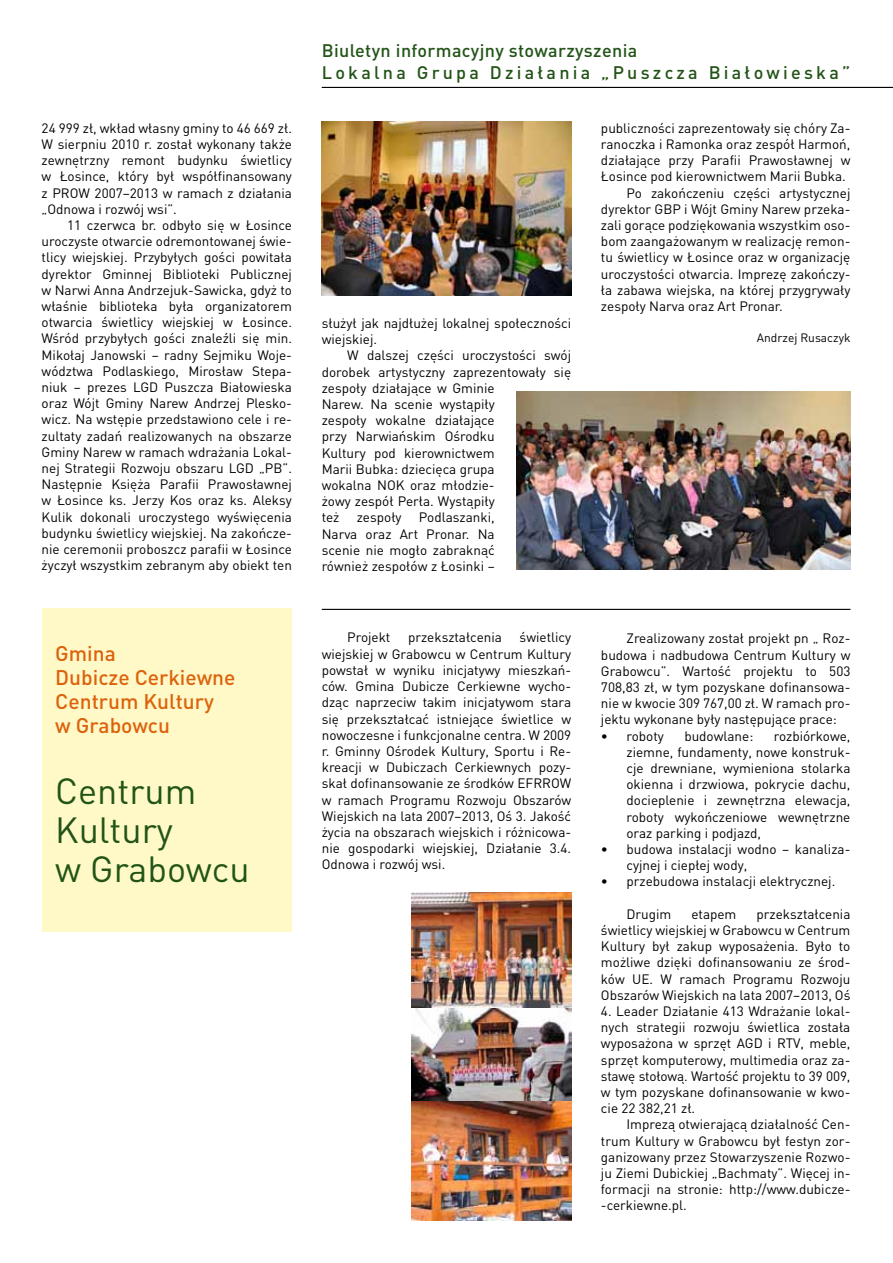
<style>
.page{position:relative;width:893px;height:1263px;background:#fff}
.page>*{position:absolute;margin:0;border:0;box-sizing:border-box;transform-origin:0 0}
.t1{font:36px/39px "DINCE";color:#225417}
.t2{font:500 21px/24px "DINCE";color:#dc630e}
.t3{font:500 18px/21.6px "DINCE";letter-spacing:.18em;color:#225417}
.t4{font:13.5px/16.2px "DINCE";color:#000;text-align:justify}
.t5{font:12px "DINCE";color:#000}
</style>
<div class="page">
<hr style="left:322px;top:87px;width:571px;height:1px;background:#000">
<div style="left:43px;top:608px;width:249px;height:323px;background:#fff9c7"></div>
<hr style="left:322px;top:609px;width:528px;height:1px;background:#000">
<img style="left:322px;top:122px;width:249px;height:174px">
<img style="left:411px;top:892px;width:160px;height:328px">
<img style="left:516px;top:391px;width:334px;height:179px">
<p class="t4" style="left:42px;top:119px;width:252px">24 999 zł, wkład własny gminy to 46 669 zł.<br>W sierpniu 2010 r. został wykonany także zewnętrzny remont budynku świetlicy w Łosince, który był współfinansowany z PROW 2007–2013 w ramach z działania „Odnowa i rozwój wsi”.</p>
<p class="t4" style="left:42px;top:217px;width:252px;text-indent:26px">11 czerwca br. odbyło się w Łosince uroczyste otwarcie odremontowanej świe&shy;tlicy wiejskiej. Przybyłych gości powitała dyrektor Gminnej Biblioteki Publicznej w Narwi Anna Andrzejuk-Sawicka, gdyż to właśnie biblioteka była organizatorem otwarcia świetlicy wiejskiej w Łosince.<br>Wśród przybyłych gości znaleźli się min.<br>Mikołaj Janowski – radny Sejmiku Woje&shy;wództwa Podlaskiego, Mirosław Stepa&shy;niuk – prezes LGD Puszcza Białowieska oraz Wójt Gminy Narew Andrzej Plesko&shy;wicz. Na wstępie przedstawiono cele i re&shy;zultaty zadań realizowanych na obszarze Gminy Narew w ramach wdrażania Lokal&shy;nej Strategii Rozwoju obszaru LGD „PB”.<br>Następnie Księża Parafii Prawosławnej w Łosince ks. Jerzy Kos oraz ks. Aleksy Kulik dokonali uroczystego wyświęcenia budynku świetlicy wiejskiej. Na zakończe&shy;nie ceremonii proboszcz parafii w Łosince życzył wszystkim zebranym aby obiekt ten</p>
<h2 class="t2" style="left:55px;top:640px;width:182px">Gmina<br>Dubicze Cerkiewne<br>Centrum Kultury<br>w Grabowcu</h2>
<h1 class="t1" style="left:55px;top:771px;width:196px">Centrum<br>Kultury<br>w Grabowcu</h1>
<h3 class="t3" style="left:322px;top:39px;width:530px">Biuletyn informacyjny stowarzyszenia<br>Lokalna Grupa Działania „Puszcza Białowieska”</h3>
<p class="t4" style="left:322px;top:315px;width:251px">służył jak najdłużej lokalnej społeczności wiejskiej.</p>
<p class="t4" style="left:322px;top:347px;width:251px;text-align:left;text-indent:26px">W dalszej części uroczystości swój dorobek artystyczny zaprezentowały się zespoły działające w Gminie<br>Narew. Na scenie wystąpiły<br>zespoły wokalne działające<br>przy Narwiańskim Ośrodku<br>Kultury pod kierownictwem<br>Marii Bubka: dziecięca grupa<br>wokalna NOK oraz młodzie-<br>żowy zespół Perła. Wystąpiły<br>też</p>
<p class="t4" style="left:322px;top:509px;width:174px;text-indent:97px">Podlaszanki, Narva oraz Art Pronar. Na scenie nie mogło zabraknąć również zespołów z Łosinki –</p>
<p class="t4" style="left:357px;top:509px;width:46px">zespoły</p>
<p class="t4" style="left:601px;top:119px;width:251px">publiczności zaprezentowały się chóry Za-</p>
<p class="t4" style="left:601px;top:136px;width:251px">ranoczka i Ramonka oraz zespół Harmoń,</p>
<p class="t4" style="left:601px;top:152px;width:251px">działające przy Parafii Prawosławnej w</p>
<p class="t4" style="left:601px;top:168px;width:246px">Łosince pod kierownictwem Marii Bubka.</p>
<p class="t4" style="left:626px;top:184px;width:225px">Po zakończeniu części artystycznej</p>
<p class="t4" style="left:601px;top:200px;width:251px">dyrektor GBP i Wójt Gminy Narew przeka-</p>
<p class="t4" style="left:601px;top:217px;width:251px">zali gorące podziękowania wszystkim oso-</p>
<p class="t4" style="left:601px;top:233px;width:251px">bom zaangażowanym w realizację remon-</p>
<p class="t4" style="left:601px;top:249px;width:251px">tu świetlicy w Łosince oraz w organizację</p>
<p class="t4" style="left:601px;top:265px;width:251px">uroczystości otwarcia. Imprezę zakończy-</p>
<p class="t4" style="left:601px;top:281px;width:251px">ła zabawa wiejska, na której przygrywały</p>
<p class="t4" style="left:601px;top:298px;width:183px">zespoły Narva oraz Art Pronar.</p>
<p class="t5" style="left:757px;top:330px;width:95px">Andrzej Rusaczyk</p>
<p class="t4" style="left:322px;top:629px;width:251px;text-indent:198px">świetlicy wiejskiej w Grabowcu w Centrum Kultury powstał w wyniku inicjatywy mieszkań&shy;ców. Gmina Dubicze Cerkiewne wycho&shy;dząc naprzeciw takim inicjatywom stara się przekształcać istniejące świetlice w nowoczesne i funkcjonalne centra. W 2009 r. Gminny Ośrodek Kultury, Sportu i Re&shy;kreacji w Dubiczach Cerkiewnych pozy&shy;skał dofinansowanie ze środków EFRROW w ramach Programu Rozwoju Obszarów Wiejskich na lata 2007–2013, Oś 3. Jakość życia na obszarach wiejskich i różnicowa&shy;nie gospodarki wiejskiej, Działanie 3.4.<br>Odnowa i rozwój wsi.</p>
<p class="t4" style="left:601px;top:630px;width:251px;text-indent:26px">Zrealizowany został projekt pn „ Roz&shy;budowa i nadbudowa Centrum Kultury w Grabowcu”. Wartość projektu to 503<br>708,83 zł, w tym pozyskane dofinansowa&shy;nie w kwocie 309 767,00 zł. W ramach pro&shy;jektu wykonane były następujące prace:</p>
<p class="t4" style="left:347px;top:629px;width:45px">Projekt</p>
<p class="t4" style="left:408px;top:629px;width:95px">przekształcenia</p>
<p class="t4" style="left:626px;top:727px;width:225px;text-indent:147px">rozbiórkowe, ziemne, fundamenty, nowe konstruk&shy;cje drewniane, wymieniona stolarka okienna i drzwiowa, pokrycie dachu, docieplenie i zewnętrzna elewacja, roboty wykończeniowe wewnętrzne oraz parking i podjazd,</p>
<p class="t4" style="left:626px;top:841px;width:225px;text-indent:-26px">• budowa instalacji wodno – kanaliza&shy;cyjnej i ciepłej wody,</p>
<p class="t4" style="left:601px;top:873px;width:236px">• przebudowa instalacji elektrycznej.</p>
<p class="t4" style="left:626px;top:905px;width:46px">Drugim</p>
<p class="t4" style="left:691px;top:905px;width:47px">etapem</p>
<p class="t4" style="left:601px;top:727px;width:64px">• roboty</p>
<p class="t4" style="left:684px;top:727px;width:71px">budowlane:</p>
<p class="t4" style="left:601px;top:905px;width:251px;text-indent:156px">przekształcenia świetlicy wiejskiej w Grabowcu w Centrum Kultury był zakup wyposażenia. Było to możliwe dzięki dofinansowaniu ze środ&shy;ków UE. W ramach Programu Rozwoju Obszarów Wiejskich na lata 2007–2013, Oś</p>
<p class="t4" style="left:601px;top:1003px;width:251px">4. Leader Działanie 413 Wdrażanie lokal&shy;nych strategii rozwoju świetlica została wyposażona w sprzęt AGD i RTV, meble, sprzęt komputerowy, multimedia oraz za&shy;stawę stołową. Wartość projektu to 39 009, w tym pozyskane dofinansowanie w kwo&shy;cie 22 382,21 zł.</p>
<p class="t4" style="left:601px;top:1116px;width:251px;text-indent:26px">Imprezą otwierającą działalność Cen&shy;trum Kultury w Grabowcu był festyn zor&shy;ganizowany przez Stowarzyszenie Rozwo&shy;ju Ziemi Dubickiej „Bachmaty”. Więcej in&shy;formacji na stronie: http://www.dubicze--cerkiewne.pl.</p>
</div>
